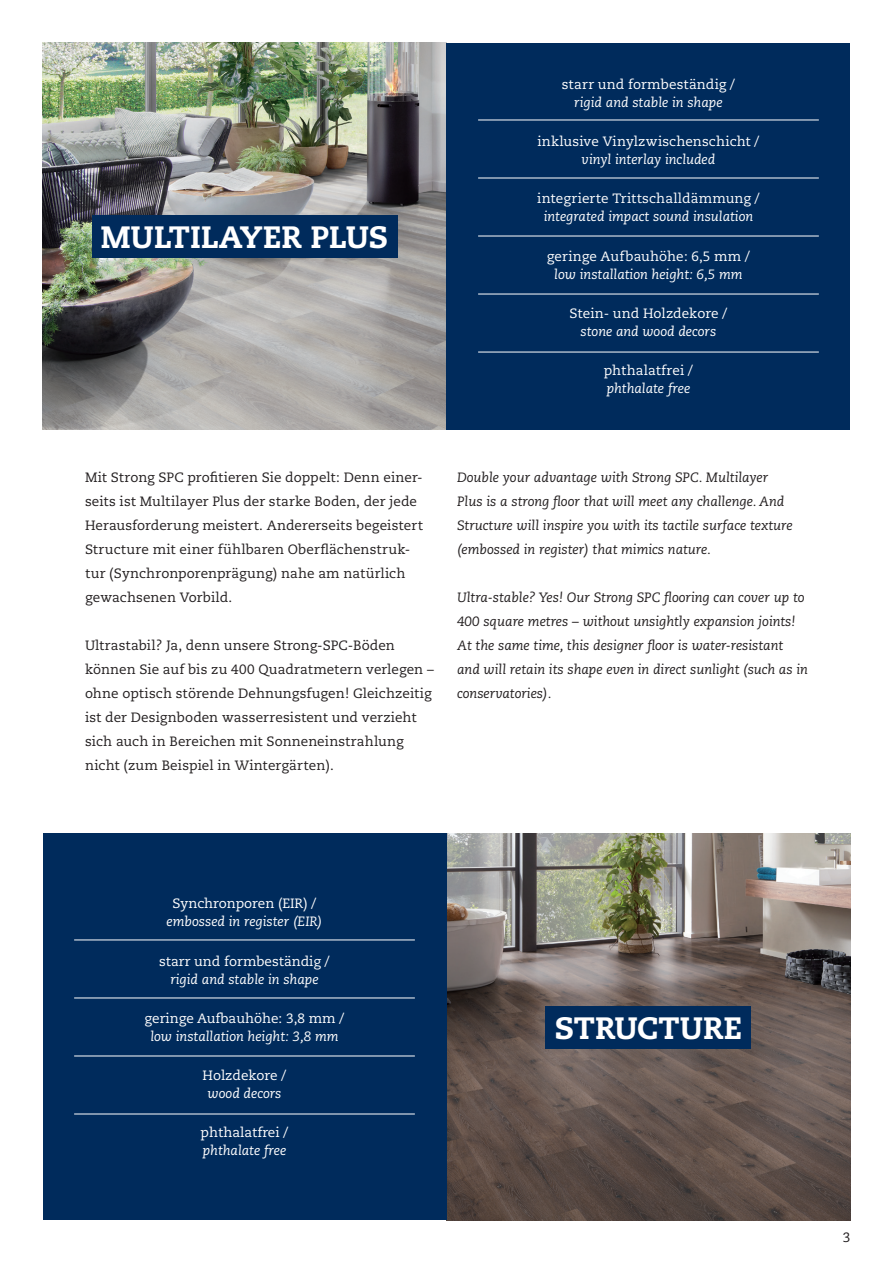
<style>
.page{position:relative;width:893px;height:1263px;background:#fff}
.page>*{position:absolute;margin:0;border:0;box-sizing:border-box;transform-origin:0 0}
.t1{font:800 30.9px "Caecilia";letter-spacing:-.005em;color:#fff}
.t2{font:13.5px/24px "Caecilia";letter-spacing:.005em;color:#231f20}
.t3{font:italic 13.5px/24px "Caecilia";color:#231f20}
.t4{font:13.5px/18px "Caecilia";color:#fff;text-align:center}
.t5{font:italic 13.5px/18px "Caecilia";color:#fff;text-align:center}
.s1{font-style:italic}
.s2{font-style:normal}
</style>
<div class="page">
<img style="left:43px;top:43px;width:403px;height:386px">
<div style="left:92px;top:215px;width:305px;height:42px;background:#002b5c"></div>
<div style="left:446px;top:43px;width:404px;height:386px;background:#002b5c"></div>
<img style="left:446px;top:833px;width:404px;height:387px">
<div style="left:546px;top:1006px;width:205px;height:42px;background:#002b5c"></div>
<div style="left:43px;top:833px;width:403px;height:387px;background:#002b5c"></div>
<hr style="left:74px;top:939px;width:341px;height:1px;background:#fff">
<hr style="left:74px;top:997px;width:341px;height:1px;background:#fff">
<hr style="left:74px;top:1055px;width:341px;height:1px;background:#fff">
<hr style="left:74px;top:1113px;width:341px;height:1px;background:#fff">
<hr style="left:478px;top:120px;width:341px;height:1px;background:#fff">
<hr style="left:478px;top:178px;width:341px;height:1px;background:#fff">
<hr style="left:478px;top:236px;width:341px;height:1px;background:#fff">
<hr style="left:478px;top:294px;width:341px;height:1px;background:#fff">
<hr style="left:478px;top:352px;width:341px;height:1px;background:#fff">
<p class="t1" style="left:101px;top:218px;width:289px">MULTILAYER PLUS</p>
<p class="t4" style="left:562px;top:75px;width:175px">starr und formbeständig / <span class="s1">rigid and stable in shape</span></p>
<p class="t4" style="left:537px;top:133px;width:224px">inklusive Vinylzwischenschicht / <span class="s1">vinyl interlay included</span></p>
<p class="t5" style="left:537px;top:190px;width:224px"><span class="s2">integrierte Trittschalldämmung / </span>integrated impact sound insulation</p>
<p class="t5" style="left:547px;top:247px;width:205px"><span class="s2">geringe Aufbauhöhe: 6,5 mm / </span>low installation height: 6,5 mm</p>
<p class="t4" style="left:569px;top:304px;width:160px">Stein- und Holzdekore / <span class="s1">stone and wood decors</span></p>
<p class="t4" style="left:604px;top:362px;width:91px;text-align:left">phthalatfrei / <span class="s1">phthalate free</span></p>
<p class="t5" style="left:582px;top:138px;width:135px">vinyl interlay included</p>
<p class="t4" style="left:537px;top:192px;width:224px">integrierte Trittschalldämmung /</p>
<p class="t4" style="left:547px;top:263px;width:205px">geringe Aufbauhöhe: 6,5 mm /</p>
<p class="t2" style="left:85px;top:465px;width:339px">Mit Strong SPC profitieren Sie doppelt: Denn einer&shy;seits ist Multilayer Plus der starke Boden, der jede Herausforderung meistert. Andererseits begeistert Structure mit einer fühlbaren Oberflächenstruk&shy;tur (Synchronporenprägung) nahe am natürlich gewachsenen Vorbild.</p>
<p class="t2" style="left:85px;top:633px;width:350px">Ultrastabil? Ja, denn unsere Strong-SPC-Böden können Sie auf bis zu 400 Quadratmetern verlegen – ohne optisch störende Dehnungsfugen! Gleichzeitig ist der Designboden wasserresistent und verzieht sich auch in Bereichen mit Sonneneinstrahlung nicht (zum Beispiel in Wintergärten).</p>
<p class="t3" style="left:457px;top:465px;width:337px">Double your advantage with Strong SPC. Multilayer Plus is a strong floor that will meet any challenge. And Structure will inspire you with its tactile surface texture (embossed in register) that mimics nature.</p>
<p class="t3" style="left:457px;top:585px;width:352px">Ultra-stable? Yes! Our Strong SPC flooring can cover up to 400 square metres – without unsightly expansion joints!<br>At the same time, this designer floor is water-resistant and will retain its shape even in direct sunlight (such as in conservatories).</p>
<p class="t5" style="left:167px;top:895px;width:157px"><span class="s2">Synchronporen (EIR) / </span>embossed in register (EIR)</p>
<p class="t4" style="left:159px;top:952px;width:172px">starr und formbeständig / <span class="s1">rigid and stable in shape</span></p>
<p class="t5" style="left:145px;top:1009px;width:201px"><span class="s2">geringe Aufbauhöhe: 3,8 mm / </span>low installation height: 3,8 mm</p>
<p class="t4" style="left:203px;top:1067px;width:85px">Holzdekore / <span class="s1">wood decors</span></p>
<p class="t4" style="left:201px;top:1124px;width:89px;text-align:left">phthalatfrei / <span class="s1">phthalate free</span></p>
<p class="t1" style="left:555px;top:1009px;width:189px">STRUCTURE</p>
<p class="t2" style="left:843px;top:1225px;width:9px">3</p>
</div>
